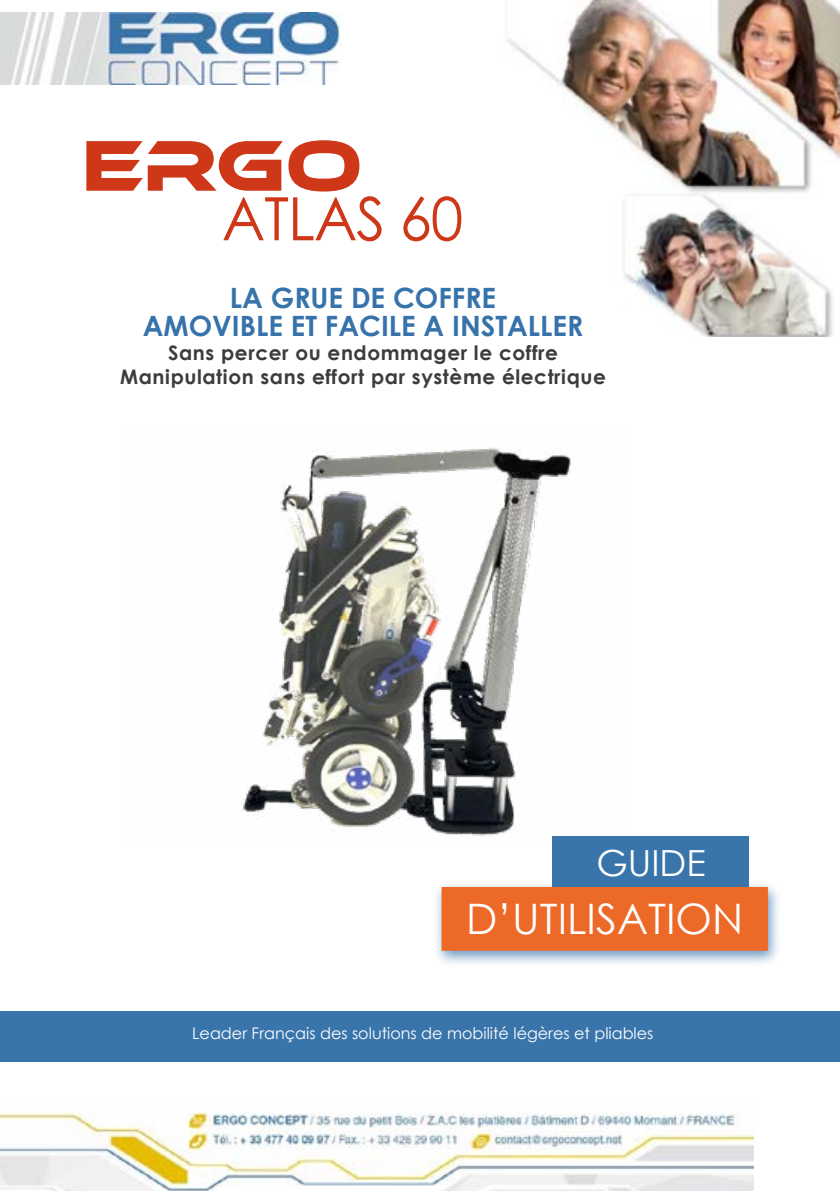
<style>
.page{position:relative;width:840px;height:1191px;background:#fff}
.page>*{position:absolute;margin:0;border:0;box-sizing:border-box;transform-origin:0 0}
.t1{font:74.2px "Ethnocentric Rg";color:#cf3719}
.t2{font:59.8px "Century Gothic";letter-spacing:-.02em;color:#cf3719}
.t3{font:42px "Century Gothic";color:#fff}
.t4{font:36px "Century Gothic";color:#fff}
.t5{font:700 28px/28px "Century Gothic";color:#3673aa;text-align:center}
.t6{font:700 20px/24px "Century Gothic";letter-spacing:.03em;color:#3c3c3b;text-align:center}
.t7{font:16px "Century Gothic";color:#fff}
</style>
<div class="page">
<img style="left:0;top:1111px;width:753px;height:80px">
<img style="left:0;top:13px;width:340px;height:72px">
<img style="left:507px;top:0;width:332px;height:336px">
<div style="left:552px;top:836px;width:197px;height:51px;background:#3975ab"></div>
<div style="left:0;top:1011px;width:839px;height:50px;background:#3975ab"></div>
<div style="left:432px;top:881px;width:348px;height:86px;background:#3975ab;opacity:.75"></div>
<div style="left:442px;top:888px;width:324px;height:61px;background:#ed6928"></div>
<div style="left:441px;top:887px;width:326px;height:63px;border:2px solid #ed6928"></div>
<img style="left:242px;top:447px;width:329px;height:389px">
<h1 class="t1" style="left:82px;top:121px;width:282px">ERGO</h1>
<h2 class="t2" style="left:222px;top:177px;width:243px">ATLAS 60</h2>
<h3 class="t5" style="left:143px;top:283px;width:442px">LA GRUE DE COFFRE<br>AMOVIBLE ET FACILE A INSTALLER</h3>
<p class="t6" style="left:120px;top:340px;width:487px">Sans percer ou endommager le coffre<br>Manipulation sans effort par système électrique</p>
<h3 class="t4" style="left:596px;top:837px;width:111px">GUIDE</h3>
<h3 class="t3" style="left:466px;top:890px;width:278px">D’UTILISATION</h3>
<p class="t7" style="left:192px;top:1022px;width:462px">Leader Français des solutions de mobilité légères et pliables</p>
</div>
